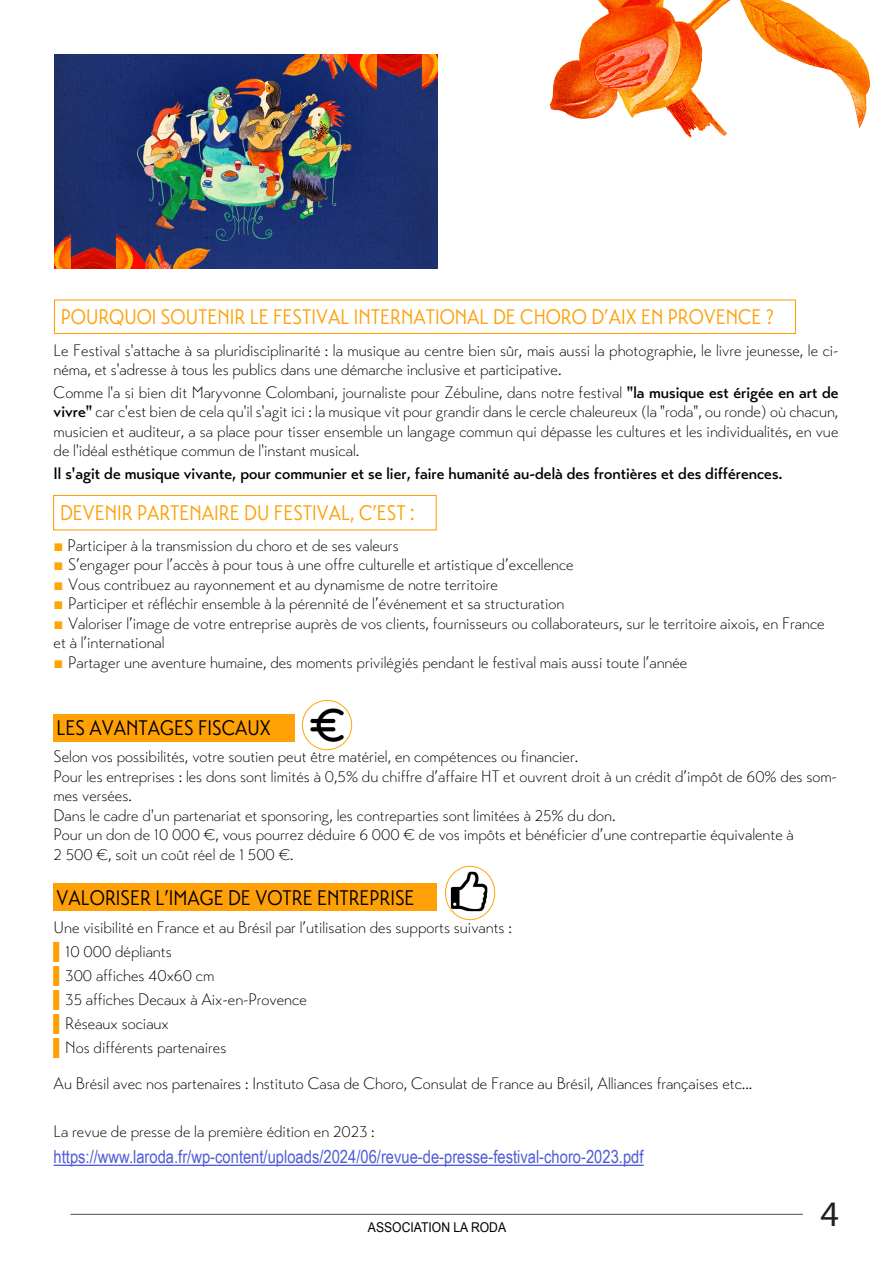
<style>
.page{position:relative;width:893px;height:1263px;background:#fff}
.page>*{position:absolute;margin:0;border:0;box-sizing:border-box;transform-origin:0 0}
.t1{font:36px "Myriad Pro";color:#231f20}
.Titre2{font:21px "Transat Standard";color:#fea006;scale:.9 1}
.t2{font:21px "Transat Standard";color:#000;scale:.9 1}
.t3{font:18px "Arial Narrow";color:#4f5cd6}
.t4{font:300 16.5px/19.5px "Transat";color:#000}
.t5{font:500 16.5px "Transat";color:#000}
.t6{font:13.5px "Arial";color:#000;scale:.9 1}
.s1{font-weight:500}
.s2{font-family:"Arial";font-weight:400;color:#fea606}
.s3{font-family:"Arial";font-weight:400;color:#fea006}
</style>
<div class="page">
<hr style="left:70px;top:1214px;width:733px;height:1px;background:#4e4f50">
<div style="left:54px;top:299px;width:742px;height:35px;border:1px solid #fea006"></div>
<img style="left:549px;top:0;width:322px;height:139px">
<div style="left:53px;top:495px;width:384px;height:35px;border:1px solid #fea006"></div>
<div style="left:54px;top:714px;width:241px;height:27px;background:#fea006"></div>
<div style="left:54px;top:884px;width:383px;height:27px;background:#fea006"></div>
<hr style="left:54px;top:1165px;width:590px;height:1px;background:#4f5cd6">
<img style="left:54px;top:54px;width:383px;height:214px">
<img style="left:302px;top:700px;width:50px;height:50px;border-radius:25px">
<div style="left:302px;top:700px;width:50px;height:50px;border:1px solid #fea606;border-radius:50%"></div>
<img style="left:451px;top:872px;width:36px;height:39px">
<div style="left:445px;top:866px;width:50px;height:54px;border:1px solid #fea606;border-radius:50%"></div>
<p class="Titre2" style="left:61px;top:305px;width:794px">POURQUOI SOUTENIR LE FESTIVAL INTERNATIONAL DE CHORO D’AIX EN PROVENCE ?</p>
<p class="t4" style="left:54px;top:340px;width:786px">Le Festival s'attache à sa pluridisciplinarité : la musique au centre bien sûr, mais aussi la photographie, le livre jeunesse, le ci&shy;néma, et s'adresse à tous les publics dans une démarche inclusive et participative.</p>
<p class="t4" style="left:54px;top:382px;width:786px;text-align:justify">Comme l'a si bien dit Maryvonne Colombani, journaliste pour Zébuline, dans notre festival <span class="s1">"la musique est érigée en art de vivre"</span> car c'est bien de cela qu'il s'agit ici : la musique vit pour grandir dans le cercle chaleureux (la "roda", ou ronde) où chacun, musicien et auditeur, a sa place pour tisser ensemble un langage commun qui dépasse les cultures et les individualités, en vue de l'idéal esthétique commun de l'instant musical.</p>
<p class="t5" style="left:54px;top:463px;width:731px">Il s'agit de musique vivante, pour communier et se lier, faire humanité au-delà des frontières et des différences.</p>
<p class="Titre2" style="left:60px;top:501px;width:395px">DEVENIR PARTENAIRE DU FESTIVAL, C’EST :</p>
<p class="t4" style="left:54px;top:536px;width:347px"><span class="s2">■</span> Participer à la transmission du choro et de ses valeurs</p>
<p class="t4" style="left:54px;top:555px;width:522px"><span class="s2">■</span> S’engager pour l’accès à pour tous à une offre culturelle et artistique d’excellence</p>
<p class="t4" style="left:54px;top:575px;width:446px"><span class="s2">■</span> Vous contribuez au rayonnement et au dynamisme de notre territoire</p>
<p class="t4" style="left:54px;top:594px;width:512px"><span class="s2">■</span> Participer et réfléchir ensemble à la pérennité de l’événement et sa structuration</p>
<p class="t4" style="left:54px;top:614px;width:773px"><span class="s2">■</span> Valoriser l’image de votre entreprise auprès de vos clients, fournisseurs ou collaborateurs, sur le territoire aixois, en France et à l’international</p>
<p class="t4" style="left:54px;top:653px;width:635px"><span class="s2">■</span> Partager une aventure humaine, des moments privilégiés pendant le festival mais aussi toute l’année</p>
<p class="t2" style="left:57px;top:716px;width:240px">LES AVANTAGES FISCAUX</p>
<p class="t4" style="left:54px;top:747px;width:526px">Selon vos possibilités, votre soutien peut être matériel, en compétences ou financier.</p>
<p class="t4" style="left:54px;top:766px;width:785px">Pour les entreprises : les dons sont limités à 0,5% du chiffre d’affaire HT et ouvrent droit à un crédit d’impôt de 60% des som&shy;mes versées.</p>
<p class="t4" style="left:54px;top:805px;width:563px">Dans le cadre d'un partenariat et sponsoring, les contreparties sont limitées à 25% du don.</p>
<p class="t4" style="left:54px;top:825px;width:742px">Pour un don de 10 000 €, vous pourrez déduire 6 000 € de vos impôts et bénéficier d’une contrepartie équivalente à</p>
<p class="t4" style="left:54px;top:844px;width:242px">2 500 €, soit un coût réel de 1 500 €.</p>
<p class="t2" style="left:57px;top:885px;width:399px">VALORISER L’IMAGE DE VOTRE ENTREPRISE</p>
<p class="t4" style="left:54px;top:918px;width:460px">Une visibilité en France et au Brésil par l’utilisation des supports suivants :</p>
<p class="t4" style="left:54px;top:942px;width:120px"><span class="s3">▌</span>10 000 dépliants</p>
<p class="t4" style="left:54px;top:966px;width:162px"><span class="s3">▌</span>300 affiches 40x60 cm</p>
<p class="t4" style="left:54px;top:990px;width:255px"><span class="s3">▌</span>35 affiches Decaux à Aix-en-Provence</p>
<p class="t4" style="left:54px;top:1014px;width:117px"><span class="s3">▌</span>Réseaux sociaux</p>
<p class="t4" style="left:54px;top:1038px;width:174px"><span class="s3">▌</span>Nos différents partenaires</p>
<p class="t4" style="left:54px;top:1074px;width:700px">Au Brésil avec nos partenaires : Instituto Casa de Choro, Consulat de France au Brésil, Alliances françaises etc...</p>
<p class="t4" style="left:54px;top:1122px;width:323px">La revue de presse de la première édition en 2023 :</p>
<p class="t3" style="left:54px;top:1144px;width:591px">https://www.laroda.fr/wp-content/uploads/2024/06/revue-de-presse-festival-choro-2023.pdf</p>
<p class="t6" style="left:368px;top:1218px;width:155px">ASSOCIATION LA RODA</p>
<h1 class="t1" style="left:820px;top:1191px;width:20px">4</h1>
</div>
